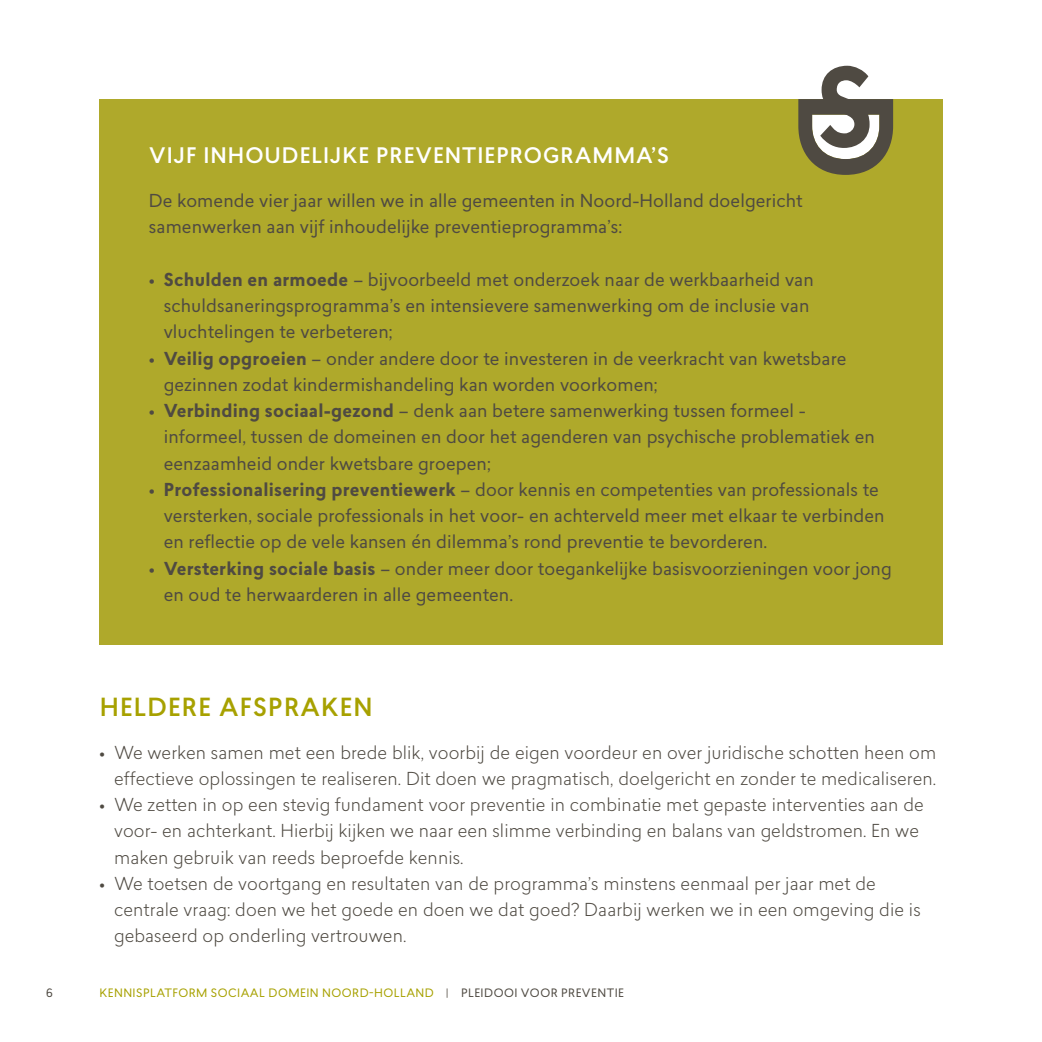
<style>
.page{position:relative;width:1042px;height:1042px;background:#fff}
.page>*{position:absolute;margin:0;border:0;box-sizing:border-box;transform-origin:0 0}
.t1{font:500 24.5px "Lasiver";letter-spacing:.05em;color:#a7a100}
.t2{font:500 21px "Lasiver";letter-spacing:.05em;color:#fff}
.t3{font:17.5px/26.2px "Lasiver";letter-spacing:.005em;color:#4f4a42}
.t4{font:300 17.5px/26.2px "Lasiver";letter-spacing:.005em;color:#4f4a42}
.t5{font:11.38px "Lasiver";letter-spacing:.04em;color:#a7a100}
.t6{font:11.38px "Lasiver";color:#4f4a42}
.s1{font-weight:700}
.s2{color:#7e7972}
.s3{color:#4f4a42}
</style>
<div class="page">
<div style="left:99px;top:99px;width:844px;height:546px;background:#afa92b"></div>
<svg style="left:798px;top:66px;width:95px;height:109px"></svg>
<p class="t2" style="left:149px;top:141px;width:521px">VIJF INHOUDELIJKE PREVENTIEPROGRAMMA’S</p>
<p class="t3" style="left:149px;top:187px;width:655px">De komende vier jaar willen we in alle gemeenten in Noord-Holland doelgericht samenwerken aan vijf inhoudelijke preventieprogramma’s:</p>
<p class="t3" style="left:164px;top:266px;width:651px;text-indent:-15px"><span class="s1">• Schulden en armoede</span> – bijvoorbeeld met onderzoek naar de werkbaarheid van schuldsaneringsprogramma’s en intensievere samenwerking om de inclusie van vluchtelingen te verbeteren;</p>
<p class="t3" style="left:164px;top:345px;width:684px;text-indent:-15px"><span class="s1">• Veilig opgroeien</span> – onder andere door te investeren in de veerkracht van kwetsbare gezinnen zodat kindermishandeling kan worden voorkomen;</p>
<p class="t3" style="left:164px;top:397px;width:713px;text-indent:-15px"><span class="s1">• Verbinding sociaal-gezond</span> – denk aan betere samenwerking tussen formeel - informeel, tussen de domeinen en door het agenderen van psychische problematiek en eenzaamheid onder kwetsbare groepen;</p>
<p class="t3" style="left:164px;top:476px;width:722px;text-indent:-15px"><span class="s1">• Professionalisering preventiewerk</span> – door kennis en competenties van professionals te versterken, sociale professionals in het voor- en achterveld meer met elkaar te verbinden en reflectie op de vele kansen én dilemma’s rond preventie te bevorderen.</p>
<p class="t3" style="left:164px;top:555px;width:729px;text-indent:-15px"><span class="s1">• Versterking sociale basis</span> – onder meer door toegankelijke basisvoorzieningen voor jong en oud te herwaarderen in alle gemeenten.</p>
<h1 class="t1" style="left:100px;top:689px;width:274px">HELDERE AFSPRAKEN</h1>
<p class="t4" style="left:99px;top:738px;width:838px;text-align:right">• We werken samen met een brede blik, voorbij de eigen voordeur en over juridische schotten heen om effectieve oplossingen te realiseren. Dit doen we pragmatisch, doelgericht en zonder te medicaliseren.</p>
<p class="t4" style="left:114px;top:791px;width:811px;text-indent:-15px">• We zetten in op een stevig fundament voor preventie in combinatie met gepaste interventies aan de voor- en achterkant. Hierbij kijken we naar een slimme verbinding en balans van geldstromen. En we maken gebruik van reeds beproefde kennis.</p>
<p class="t4" style="left:114px;top:870px;width:808px;text-indent:-15px">• We toetsen de voortgang en resultaten van de programma’s minstens eenmaal per jaar met de centrale vraag: doen we het goede en doen we dat goed? Daarbij werken we in een omgeving die is gebaseerd op onderling vertrouwen.</p>
<p class="t6" style="left:46px;top:984px;width:8px">6</p>
<p class="t5" style="left:99px;top:984px;width:526px">KENNISPLATFORM SOCIAAL DOMEIN NOORD-HOLLAND <span class="s2">|</span> <span class="s3">PLEIDOOI VOOR PREVENTIE</span></p>
</div>
